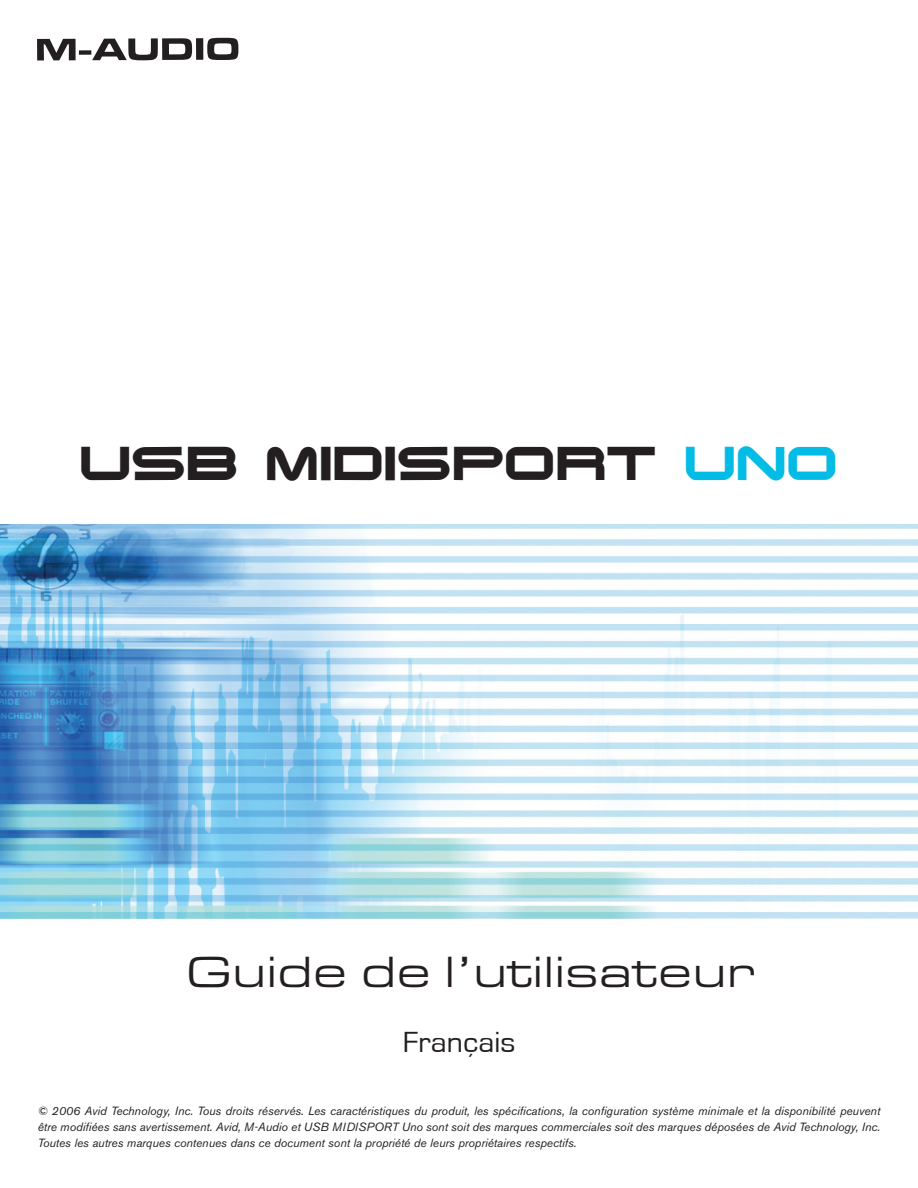
<style>
.page{position:relative;width:918px;height:1188px;background:#fff}
.page>*{position:absolute;margin:0;border:0;box-sizing:border-box;transform-origin:0 0}
.t1{font:45px "E Eurostile";color:#231f20;scale:1.05 1}
.t2{font:45px "Chimes";color:#231f20}
.t3{font:30px "Eurostile";color:#231f20;scale:1.05 1}
.t4{font:italic 11.85px/16.2px "Akzidenz Grotesk BE";color:#231f20;text-align:justify}
.s1{color:#02bce5}
</style>
<div class="page">
<img style="left:0;top:525px;width:917px;height:393px">
<svg style="left:37px;top:39px;width:39px;height:21px"></svg>
<div style="left:79px;top:50px;width:12px;height:5px;background:#231f20"></div>
<svg style="left:92px;top:38px;width:100px;height:22px"></svg>
<div style="left:196px;top:38px;width:7px;height:22px;background:#231f20"></div>
<svg style="left:207px;top:38px;width:31px;height:22px"></svg>
<h1 class="t2" style="left:79px;top:442px;width:760px">USB MIDISPORT <span class="s1">UNO</span></h1>
<h1 class="t1" style="left:186px;top:942px;width:544px">Guide de l’utilisateur</h1>
<h2 class="t3" style="left:403px;top:1026px;width:109px">Français</h2>
<p class="t4" style="left:38px;top:1103px;width:844px">© 2006 Avid Technology, Inc. Tous droits réservés. Les caractéristiques du produit, les spécifications, la configuration système minimale et la disponibilité peuvent être modifiées sans avertissement. Avid, M-Audio et USB MIDISPORT Uno sont soit des marques commerciales soit des marques déposées de Avid Technology, Inc.<br>Toutes les autres marques contenues dans ce document sont la propriété de leurs propriétaires respectifs.</p>
</div>
